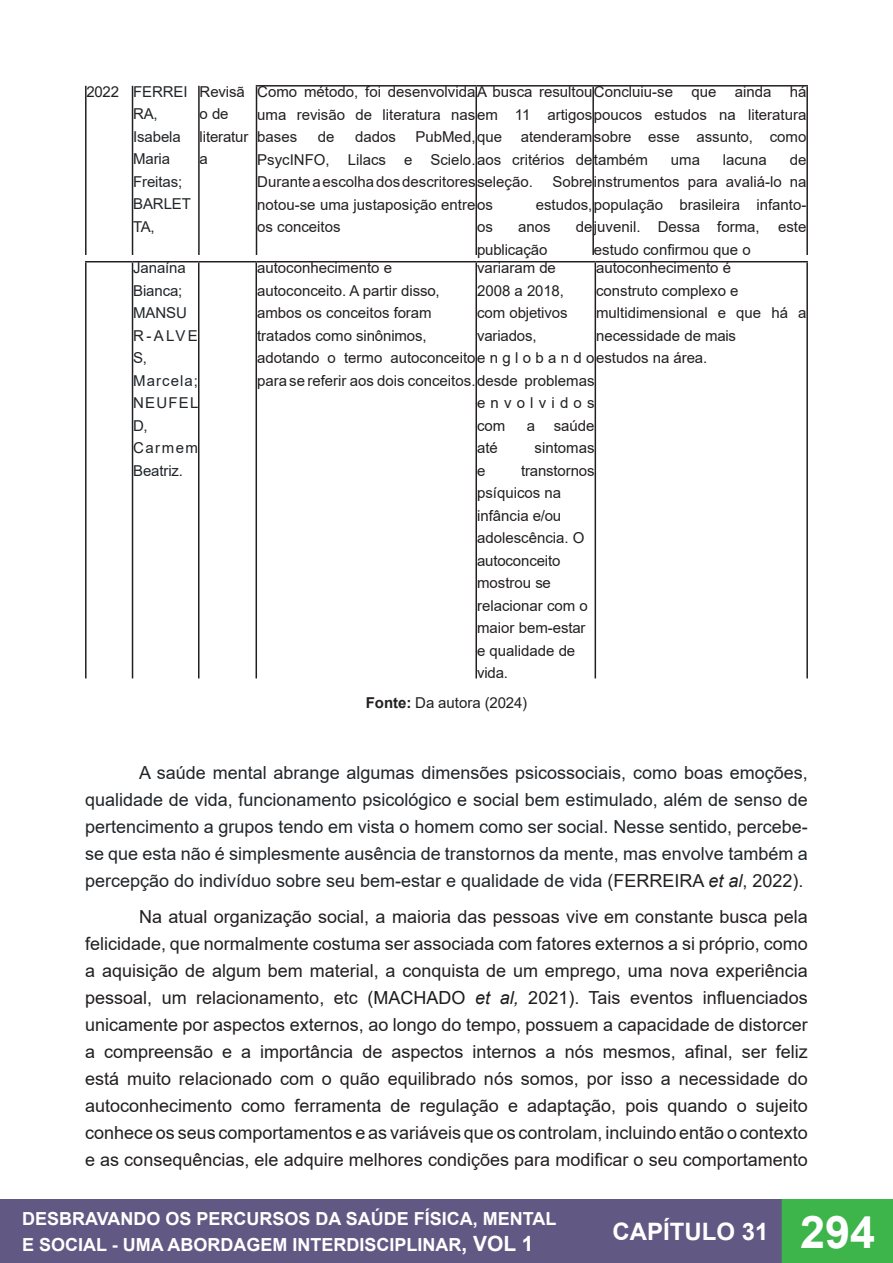
<style>
.page{position:relative;width:893px;height:1263px;background:#fff}
.page>*{position:absolute;margin:0;border:0;box-sizing:border-box;transform-origin:0 0}
.t1{font:700 45px "Arial";color:#fff}
.t2{font:700 24px "Arial";color:#fff}
.Corpo_de_texto{font:18px/27px "Arial";color:#231f20;text-align:justify}
.Corpo_de_texto-2{font:18px/27px "Arial";color:#202529;text-align:justify}
.t3{font:700 18px/26.5px "Arial";color:#fff}
.Table_Paragraph{font:15px/22.5px "Arial";color:#231f20}
.Table_Paragraph-2{font:15px/22.5px "Arial";letter-spacing:-.01em;color:#202529}
.Table_Paragraph-3{font:15px/22.5px "Arial";letter-spacing:.345em;color:#231f20}
.s1{font-weight:700}
.s2{color:#231f20}
.s3{font-style:italic;color:#231f20}
.s4{color:#1c1c1c}
.s5{font-style:italic;color:#1c1c1c}
.s6{font-size:21px}
</style>
<div class="page">
<div style="left:0;top:1200px;width:782px;height:63px;background:#615984"></div>
<div style="left:0;top:1199px;width:783px;height:64px;border:2px solid #615984"></div>
<div style="left:782px;top:1200px;width:111px;height:63px;background:#3db54a"></div>
<div style="left:782px;top:1199px;width:111px;height:64px;border:2px solid #3db54a"></div>
<hr style="left:85px;top:86px;width:2px;height:169px;background:#231f20">
<hr style="left:132px;top:86px;width:1px;height:169px;background:#231f20">
<hr style="left:198px;top:86px;width:2px;height:169px;background:#231f20">
<hr style="left:256px;top:85px;width:220px;height:2px;background:#231f20">
<hr style="left:256px;top:87px;width:1px;height:168px;background:#231f20">
<hr style="left:476px;top:85px;width:117px;height:2px;background:#231f20">
<hr style="left:475px;top:87px;width:2px;height:168px;background:#231f20">
<hr style="left:593px;top:85px;width:215px;height:2px;background:#231f20">
<hr style="left:592px;top:87px;width:2px;height:168px;background:#231f20">
<hr style="left:806px;top:87px;width:2px;height:168px;background:#231f20">
<hr style="left:85px;top:261px;width:48px;height:1px;background:#231f20">
<hr style="left:85px;top:262px;width:2px;height:416px;background:#231f20">
<hr style="left:133px;top:261px;width:66px;height:1px;background:#231f20">
<hr style="left:132px;top:262px;width:1px;height:416px;background:#231f20">
<hr style="left:199px;top:261px;width:57px;height:1px;background:#231f20">
<hr style="left:198px;top:262px;width:1px;height:416px;background:#231f20">
<hr style="left:256px;top:261px;width:220px;height:1px;background:#231f20">
<hr style="left:256px;top:262px;width:1px;height:416px;background:#231f20">
<hr style="left:476px;top:261px;width:119px;height:1px;background:#231f20">
<hr style="left:475px;top:262px;width:2px;height:416px;background:#231f20">
<hr style="left:595px;top:261px;width:213px;height:1px;background:#231f20">
<hr style="left:595px;top:262px;width:1px;height:416px;background:#231f20">
<hr style="left:806px;top:262px;width:2px;height:416px;background:#231f20">
<p class="Table_Paragraph" style="left:87px;top:80px;width:34px">2022</p>
<p class="Table_Paragraph-2" style="left:133px;top:80px;width:56px">FERREI</p>
<p class="Table_Paragraph-2" style="left:133px;top:103px;width:26px">RA,</p>
<p class="Table_Paragraph-2" style="left:133px;top:125px;width:49px">Isabela</p>
<p class="Table_Paragraph-2" style="left:133px;top:148px;width:38px">Maria</p>
<p class="Table_Paragraph-2" style="left:133px;top:170px;width:50px">Freitas;</p>
<p class="Table_Paragraph-2" style="left:133px;top:193px;width:59px">BARLET</p>
<p class="Table_Paragraph-2" style="left:133px;top:215px;width:23px">TA,</p>
<p class="Table_Paragraph" style="left:200px;top:80px;width:47px">Revisã</p>
<p class="Table_Paragraph" style="left:200px;top:103px;width:30px">o de</p>
<p class="Table_Paragraph" style="left:200px;top:125px;width:50px">literatur</p>
<p class="Table_Paragraph" style="left:200px;top:148px;width:10px">a</p>
<p class="Table_Paragraph-2" style="left:133px;top:257px;width:54px">Janaína</p>
<p class="Table_Paragraph-2" style="left:133px;top:279px;width:51px">Bianca;</p>
<p class="Table_Paragraph-2" style="left:133px;top:302px;width:55px">MANSU</p>
<p class="Table_Paragraph-2" style="left:133px;top:324px;width:66px">R-ALVE<br>S,</p>
<p class="Table_Paragraph-2" style="left:133px;top:369px;width:67px;text-align:justify">Marcela; NEUFEL D,</p>
<p class="Table_Paragraph-2" style="left:133px;top:437px;width:66px">Carmem<br>Beatriz.</p>
<p class="Table_Paragraph" style="left:257px;top:81px;width:551px;text-align:justify">Como método, foi desenvolvidaA busca resultouConcluiu-se que ainda há uma revisão de literatura nasem 11 artigospoucos estudos na literatura bases</p>
<p class="Table_Paragraph" style="left:257px;top:126px;width:551px;text-indent:158px">PubMed,que atenderamsobre esse assunto, como PsycINFO, Lilacs e Scielo.aos critérios detambém<br>Durante a escolha dos descritoresseleção.<br>notou-se uma justaposição entreos<br>os conceitos</p>
<p class="Table_Paragraph" style="left:318px;top:126px;width:18px">de</p>
<p class="Table_Paragraph" style="left:355px;top:126px;width:42px">dados</p>
<p class="Table_Paragraph" style="left:671px;top:148px;width:31px">uma</p>
<p class="Table_Paragraph" style="left:723px;top:148px;width:46px">lacuna</p>
<p class="Table_Paragraph" style="left:790px;top:148px;width:18px">de</p>
<p class="Table_Paragraph" style="left:536px;top:171px;width:272px;text-align:right">Sobreinstrumentos para avaliá-lo na estudos,população brasileira infanto-</p>
<p class="Table_Paragraph" style="left:477px;top:216px;width:17px">os</p>
<p class="Table_Paragraph" style="left:518px;top:216px;width:34px">anos</p>
<p class="Table_Paragraph" style="left:576px;top:216px;width:232px">dejuvenil. Dessa forma, este</p>
<p class="Table_Paragraph" style="left:477px;top:238px;width:72px">publicação</p>
<p class="Table_Paragraph" style="left:594px;top:238px;width:158px">estudo confirmou que o</p>
<p class="Table_Paragraph" style="left:596px;top:257px;width:137px">autoconhecimento é</p>
<p class="Table_Paragraph" style="left:596px;top:279px;width:144px">construto complexo e</p>
<p class="Table_Paragraph" style="left:596px;top:302px;width:212px">multidimensional e que há a necessidade de mais</p>
<p class="Table_Paragraph" style="left:257px;top:257px;width:137px">autoconhecimento e</p>
<p class="Table_Paragraph" style="left:257px;top:279px;width:184px">autoconceito. A partir disso,</p>
<p class="Table_Paragraph" style="left:257px;top:302px;width:176px">ambos os conceitos foram</p>
<p class="Table_Paragraph" style="left:257px;top:324px;width:171px">tratados como sinônimos,</p>
<p class="Table_Paragraph" style="left:257px;top:347px;width:452px">adotando o termo autoconceitoe n g l o b a n d oestudos na área. para se referir aos dois conceitos.desde problemas</p>
<p class="Table_Paragraph" style="left:477px;top:257px;width:80px">variaram de</p>
<p class="Table_Paragraph" style="left:477px;top:279px;width:88px">2008 a 2018,</p>
<p class="Table_Paragraph" style="left:477px;top:302px;width:92px">com objetivos</p>
<p class="Table_Paragraph" style="left:477px;top:324px;width:61px">variados,</p>
<p class="Table_Paragraph-3" style="left:477px;top:392px;width:119px">envolvidos com</p>
<p class="Table_Paragraph" style="left:527px;top:414px;width:69px">a saúde</p>
<p class="Table_Paragraph" style="left:477px;top:437px;width:22px">até</p>
<p class="Table_Paragraph" style="left:535px;top:437px;width:62px">sintomas</p>
<p class="Table_Paragraph" style="left:477px;top:459px;width:10px">e</p>
<p class="Table_Paragraph" style="left:477px;top:459px;width:119px;text-indent:44px">transtornos psíquicos na</p>
<p class="Table_Paragraph" style="left:477px;top:504px;width:86px">infância e/ou</p>
<p class="Table_Paragraph" style="left:477px;top:527px;width:109px">adolescência. O</p>
<p class="Table_Paragraph" style="left:477px;top:549px;width:85px">autoconceito</p>
<p class="Table_Paragraph" style="left:477px;top:572px;width:75px">mostrou se</p>
<p class="Table_Paragraph" style="left:477px;top:594px;width:112px">relacionar com o</p>
<p class="Table_Paragraph" style="left:477px;top:617px;width:110px">maior bem-estar</p>
<p class="Table_Paragraph" style="left:477px;top:639px;width:100px">e qualidade de</p>
<p class="Table_Paragraph" style="left:477px;top:662px;width:33px">vida.</p>
<p class="Table_Paragraph" style="left:366px;top:691px;width:163px"><span class="s1">Fonte:</span> Da autora (2024)</p>
<p class="Corpo_de_texto-2" style="left:85px;top:759px;width:724px;text-indent:54px">A saúde mental abrange algumas dimensões psicossociais, como boas emoções, qualidade de vida, funcionamento psicológico e social bem estimulado, além de senso de pertencimento a grupos tendo em vista o homem como ser social. Nesse sentido, percebe&shy;se que esta não é simplesmente ausência de transtornos da mente, mas envolve também a percepção do indivíduo sobre seu bem-estar e qualidade de vida (<span class="s2">FERREIRA</span> <span class="s3">et al</span><span class="s2">, 2022).</span></p>
<p class="Corpo_de_texto" style="left:85px;top:902px;width:724px;text-indent:54px">Na atual organização social, a maioria das pessoas vive em constante busca pela felicidade, que normalmente costuma ser associada com fatores externos a si próprio, como a aquisição de algum bem material, a conquista de um emprego, uma nova experiência pessoal, um relacionamento, etc (<span class="s4">MACHADO</span> <span class="s5">et al,</span> <span class="s4">2021)</span>. Tais eventos influenciados unicamente por aspectos externos, ao longo do tempo, possuem a capacidade de distorcer a compreensão e a importância de aspectos internos a nós mesmos, afinal, ser feliz está muito relacionado com o quão equilibrado nós somos, por isso a necessidade do autoconhecimento como ferramenta de regulação e adaptação, pois quando o sujeito conhece os seus comportamentos e as variáveis que os controlam, incluindo então o contexto e as consequências, ele adquire melhores condições para modificar o seu comportamento</p>
<p class="t3" style="left:22px;top:1205px;width:536px">DESBRAVANDO OS PERCURSOS DA SAÚDE FÍSICA, MENTAL<br>E SOCIAL - UMA ABORDAGEM INTERDISCIPLINAR<span class="s6">, VOL 1</span></p>
<h1 class="t1" style="left:800px;top:1200px;width:77px">294</h1>
<h2 class="t2" style="left:612px;top:1215px;width:158px">CAPÍTULO 31</h2>
</div>
